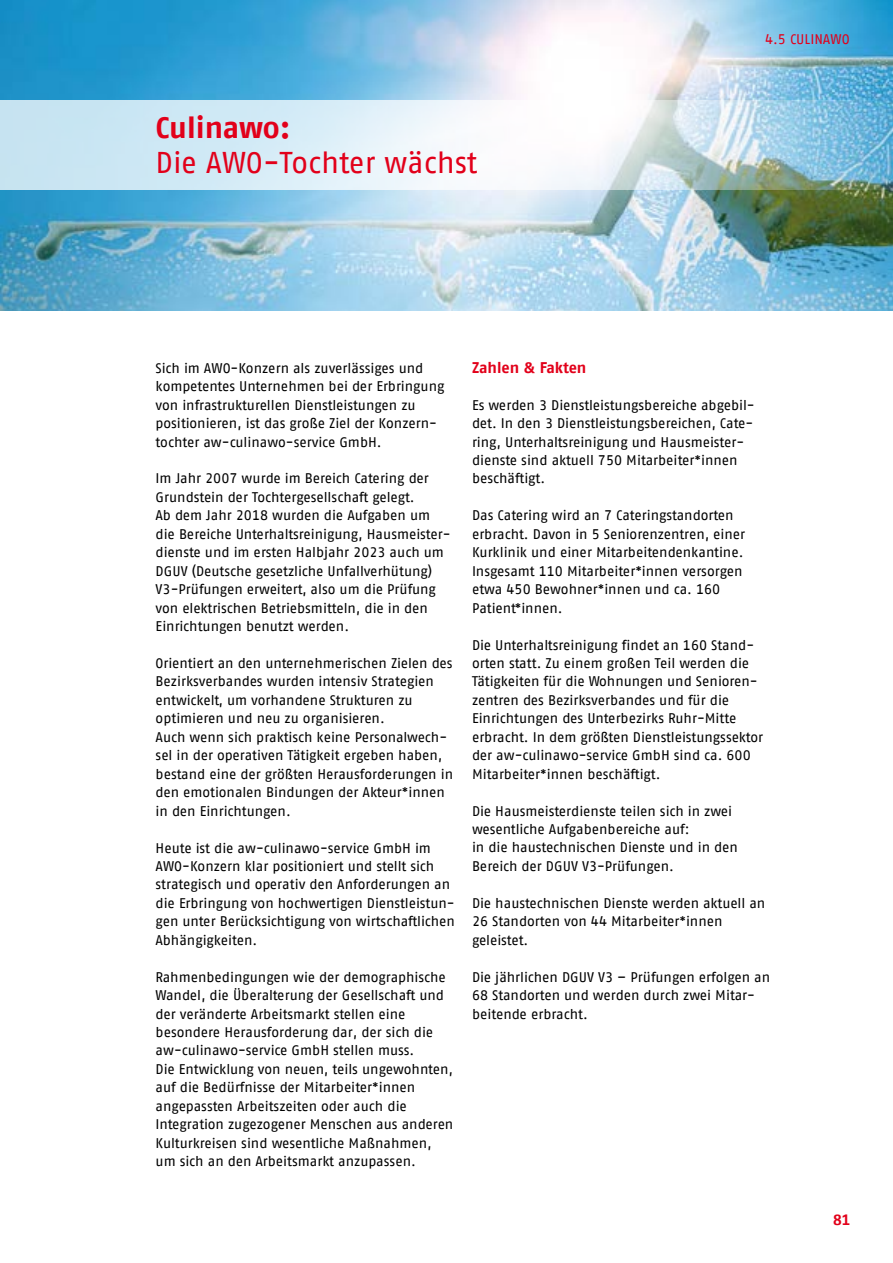
<style>
.page{position:relative;width:893px;height:1263px;background:#fff}
.page>*{position:absolute;margin:0;border:0;box-sizing:border-box;transform-origin:0 0}
.t1{font:30px "AWO Fago Office";color:#e2001a}
.t2{font:700 30px "AWO Fago Office";letter-spacing:-.005em;color:#e2001a}
.t3{font:700 15.45px "AWO Fago Office";color:#e2001a}
.t4{font:700 15px "AWO Fago Office";color:#e2001a}
.t5{font:13.95px/18.5px "AWO Fago Office";color:#000}
.t6{font:13.95px "AWO Fago Office";color:#e2001a}
</style>
<div class="page">
<img style="left:0;top:0;width:893px;height:310px">
<svg style="left:0;top:101px;width:893px;height:89px"></svg>
<h1 class="t2" style="left:156px;top:110px;width:136px">Culinawo:</h1>
<h1 class="t1" style="left:156px;top:145px;width:323px">Die AWO-Tochter wächst</h1>
<p class="t6" style="left:765px;top:32px;width:86px">4.5 CULINAWO</p>
<p class="t5" style="left:156px;top:358px;width:290px">Sich im AWO-Konzern als zuverlässiges und kompetentes Unternehmen bei der Erbringung von infrastrukturellen Dienstleistungen zu positionieren, ist das große Ziel der Konzern&shy;tochter aw-culinawo-service GmbH.</p>
<p class="t5" style="left:156px;top:469px;width:296px">Im Jahr 2007 wurde im Bereich Catering der Grundstein der Tochtergesellschaft gelegt.<br>Ab dem Jahr 2018 wurden die Aufgaben um die Bereiche Unterhaltsreinigung, Hausmeister&shy;dienste und im ersten Halbjahr 2023 auch um DGUV (Deutsche gesetzliche Unfallverhütung)<br>V3-Prüfungen erweitert, also um die Prüfung von elektrischen Betriebsmitteln, die in den Einrichtungen benutzt werden.</p>
<p class="t5" style="left:156px;top:654px;width:299px">Orientiert an den unternehmerischen Zielen des Bezirksverbandes wurden intensiv Strategien entwickelt, um vorhandene Strukturen zu optimieren und neu zu organisieren.<br>Auch wenn sich praktisch keine Personalwech&shy;sel in der operativen Tätigkeit ergeben haben, bestand eine der größten Herausforderungen in den emotionalen Bindungen der Akteur*innen in den Einrichtungen.</p>
<p class="t5" style="left:156px;top:838px;width:301px">Heute ist die aw-culinawo-service GmbH im AWO-Konzern klar positioniert und stellt sich strategisch und operativ den Anforderungen an die Erbringung von hochwertigen Dienstleistun&shy;gen unter Berücksichtigung von wirtschaftlichen Abhängigkeiten.</p>
<p class="t5" style="left:156px;top:967px;width:299px">Rahmenbedingungen wie der demographische Wandel, die Überalterung der Gesellschaft und der veränderte Arbeitsmarkt stellen eine besondere Herausforderung dar, der sich die aw-culinawo-service GmbH stellen muss.<br>Die Entwicklung von neuen, teils ungewohnten, auf die Bedürfnisse der Mitarbeiter*innen angepassten Arbeitszeiten oder auch die Integration zugezogener Menschen aus anderen Kulturkreisen sind wesentliche Maßnahmen, um sich an den Arbeitsmarkt anzupassen.</p>
<p class="t3" style="left:472px;top:358px;width:116px">Zahlen &amp; Fakten</p>
<p class="t5" style="left:472px;top:395px;width:284px">Es werden 3 Dienstleistungsbereiche abgebil&shy;det. In den 3 Dienstleistungsbereichen, Cate&shy;ring, Unterhaltsreinigung und Hausmeister&shy;dienste sind aktuell 750 Mitarbeiter*innen beschäftigt.</p>
<p class="t5" style="left:472px;top:506px;width:275px">Das Catering wird an 7 Cateringstandorten erbracht. Davon in 5 Seniorenzentren, einer Kurklinik und einer Mitarbeitendenkantine.<br>Insgesamt 110 Mitarbeiter*innen versorgen etwa 450 Bewohner*innen und ca. 160<br>Patient*innen.</p>
<p class="t5" style="left:472px;top:635px;width:293px">Die Unterhaltsreinigung findet an 160 Stand&shy;orten statt. Zu einem großen Teil werden die Tätigkeiten für die Wohnungen und Senioren&shy;zentren des Bezirksverbandes und für die Einrichtungen des Unterbezirks Ruhr-Mitte erbracht. In dem größten Dienstleistungssektor der aw-culinawo-service GmbH sind ca. 600<br>Mitarbeiter*innen beschäftigt.</p>
<p class="t5" style="left:472px;top:801px;width:267px">Die Hausmeisterdienste teilen sich in zwei wesentliche Aufgabenbereiche auf:<br>in die haustechnischen Dienste und in den Bereich der DGUV V3-Prüfungen.</p>
<p class="t5" style="left:472px;top:894px;width:295px">Die haustechnischen Dienste werden aktuell an<br>26 Standorten von 44 Mitarbeiter*innen geleistet.</p>
<p class="t5" style="left:472px;top:967px;width:300px">Die jährlichen DGUV V3 – Prüfungen erfolgen an<br>68 Standorten und werden durch zwei Mitar&shy;beitende erbracht.</p>
<p class="t4" style="left:833px;top:1211px;width:19px">81</p>
</div>
